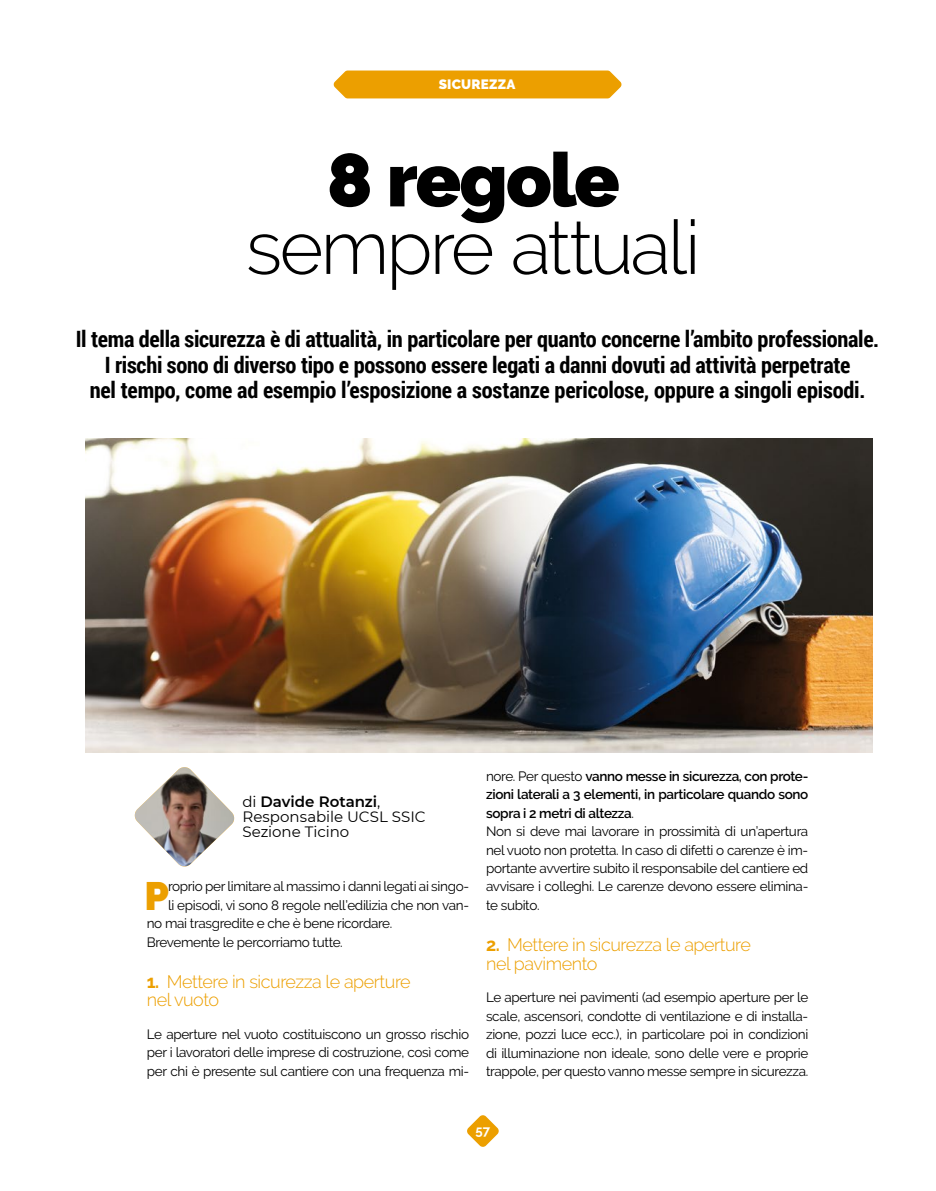
<style>
.page{position:relative;width:936px;height:1191px;background:#fff}
.page>*{position:absolute;margin:0;border:0;box-sizing:border-box;transform-origin:0 0}
.t1{font:300 75px "Raleway";letter-spacing:-.04em;color:#000}
.t2{font:900 75px "Raleway";letter-spacing:-.025em;color:#000}
.t3{font:900 39.45px "Raleway";color:#ec9f00}
.t4{font:700 22.5px/25.5px "Roboto Condensed";letter-spacing:-.01em;color:#000;text-align:center}
.t5{font:300 18px/18.5px "Raleway";letter-spacing:-.025em;color:#ec9f00}
.t6{font:15px/15px "Montserrat";color:#000}
.t7{font:13.5px/18.5px "Raleway";letter-spacing:-.025em;color:#000;text-align:justify}
.t8{font:900 13.5px "Raleway";letter-spacing:.02em;color:#fff}
.t9{font:700 13.05px "Raleway";color:#fff}
.s1{font-weight:600}
.s2{font-weight:700}
</style>
<div class="page">
<svg style="left:467px;top:1115px;width:32px;height:32px"></svg>
<div style="left:333px;top:71px;width:289px;height:27px;background:#ec9f00"></div>
<svg style="left:134px;top:767px;width:101px;height:100px"></svg>
<img style="left:85px;top:439px;width:787px;height:313px">
<p class="t8" style="left:438px;top:77px;width:78px">SICUREZZA</p>
<h1 class="t2" style="left:327px;top:136px;width:294px">8 regole</h1>
<h1 class="t1" style="left:246px;top:204px;width:456px">sempre attuali</h1>
<p class="t4" style="left:76px;top:325px;width:804px">Il tema della sicurezza è di attualità, in particolare per quanto concerne l’ambito professionale.<br>I rischi sono di diverso tipo e possono essere legati a danni dovuti ad attività perpetrate<br>nel tempo, come ad esempio l’esposizione a sostanze pericolose, oppure a singoli episodi.</p>
<p class="t6" style="left:242px;top:793px;width:185px">di <span class="s1">Davide Rotanzi</span>,<br>Responsabile UCSL SSIC<br>Sezione Ticino</p>
<h2 class="t3" style="left:144px;top:873px;width:26px">P</h2>
<p class="t7" style="left:168px;top:877px;width:302px">roprio per limitare al massimo i danni legati ai singo-</p>
<p class="t7" style="left:168px;top:895px;width:302px">li episodi, vi sono 8 regole nell’edilizia che non van-</p>
<p class="t7" style="left:147px;top:914px;width:247px">no mai trasgredite e che è bene ricordare.</p>
<p class="t7" style="left:147px;top:932px;width:197px">Brevemente le percorriamo tutte.</p>
<h3 class="t5" style="left:147px;top:972px;width:265px"><span class="s2">1.</span> Mettere in sicurezza le aperture nel vuoto</h3>
<p class="t7" style="left:147px;top:1025px;width:324px">Le aperture nel vuoto costituiscono un grosso rischio per i lavoratori delle imprese di costruzione, così come per chi è presente sul cantiere con una frequenza mi-</p>
<p class="t7" style="left:486px;top:766px;width:324px;text-align:left">nore. Per questo <span class="s1">vanno messe in sicurezza, con prote&shy;zioni laterali a 3 elementi, in particolare quando sono sopra i 2 metri di altezza</span>.<br>Non si deve mai lavorare in prossimità di un’apertura nel vuoto non protetta. In caso di difetti o carenze è im&shy;portante avvertire subito il responsabile del cantiere ed avvisare i colleghi. Le carenze devono essere elimina&shy;te subito.</p>
<h3 class="t5" style="left:486px;top:935px;width:266px"><span class="s2">2.</span> Mettere in sicurezza le aperture nel pavimento</h3>
<p class="t7" style="left:486px;top:988px;width:324px">Le aperture nei pavimenti (ad esempio aperture per le scale, ascensori, condotte di ventilazione e di installa&shy;zione, pozzi luce ecc.), in particolare poi in condizioni di illuminazione non ideale, sono delle vere e proprie trappole, per questo vanno messe sempre in sicurezza.</p>
<p class="t9" style="left:475px;top:1123px;width:16px">57</p>
</div>
